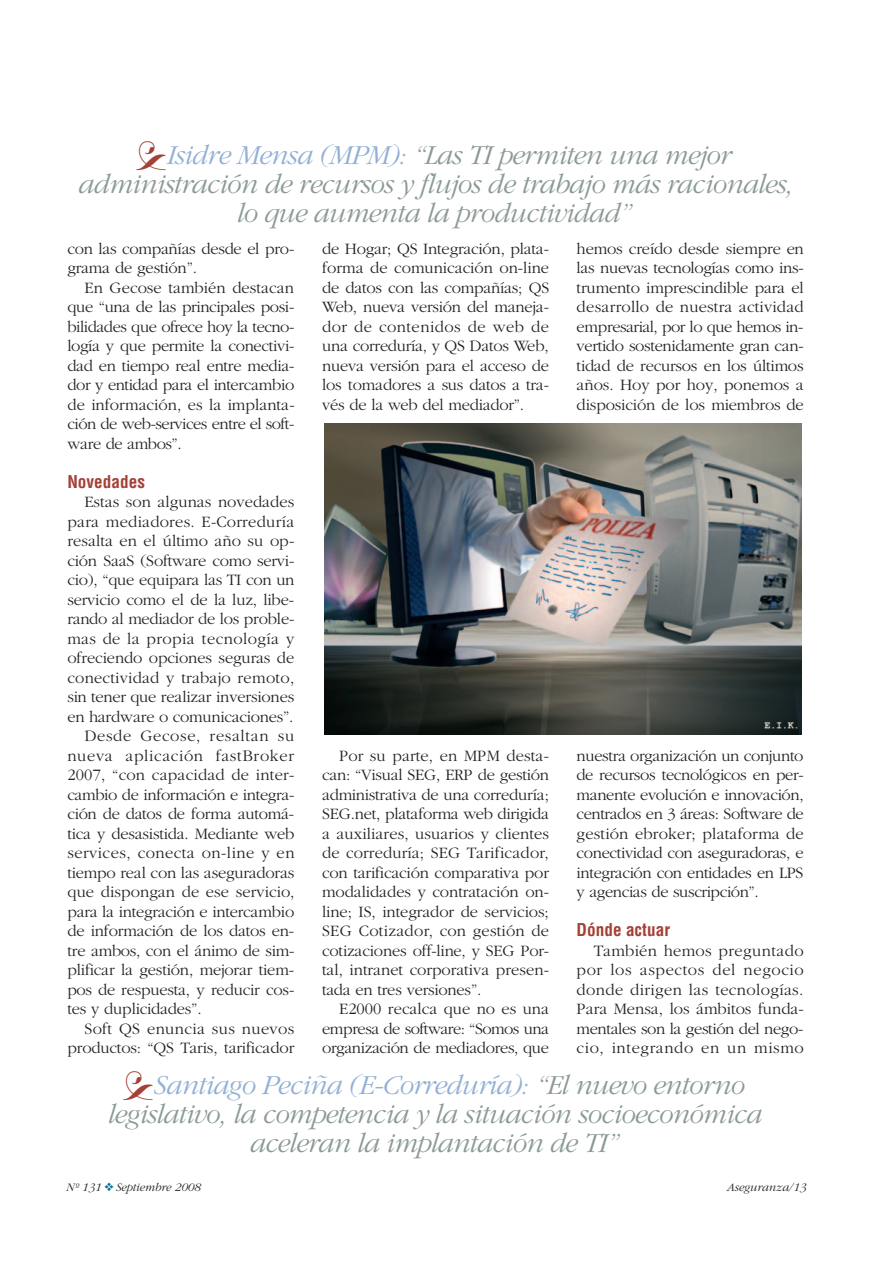
<style>
.page{position:relative;width:893px;height:1263px;background:#fff}
.page>*{position:absolute;margin:0;border:0;box-sizing:border-box;transform-origin:0 0}
.t1{font:italic 300 28.5px/29.2px "Garamond";letter-spacing:-.025em;color:#8b9b92;text-align:center}
.t2{font:700 condensed 17.25px "Helvetica";color:#a44137}
.t3{font:300 16.5px/19.5px "Garamond";letter-spacing:-.01em;color:#231f20;text-align:justify}
.t4{font:300 16.5px "Garamond";letter-spacing:.015em;color:#231f20}
.t5{font:300 16.5px "Garamond";letter-spacing:.025em;color:#231f20}
.t6{font:300 16.5px "Garamond";letter-spacing:.01em;color:#231f20}
.t7{font:300 16.5px "Garamond";letter-spacing:.04em;color:#231f20}
.t8{font:300 16.5px "Garamond";letter-spacing:.035em;color:#231f20}
.t9{font:300 16.5px "Garamond";letter-spacing:.02em;color:#231f20}
.t10{font:italic 300 12px "Garamond";color:#231f20}
.s1{color:#a44137}
.s2{color:#92b0d5}
.s3{color:#0b7393}
</style>
<div class="page">
<img style="left:324px;top:423px;width:478px;height:311px">
<h1 class="t1" style="left:77px;top:139px;width:717px"><span class="s1">★</span><span class="s2">Isidre Mensa (MPM):</span> “Las TI permiten una mejor administración de recursos y flujos de trabajo más racionales, lo que aumenta la productividad”</h1>
<p class="t3" style="left:577px;top:238px;width:229px">hemos creído desde siempre en las nuevas tecnologías como ins&shy;trumento imprescindible para el desarrollo de nuestra actividad empresarial, por lo que hemos in&shy;vertido sostenidamente gran can&shy;tidad de recursos en los últimos años. Hoy por hoy, ponemos a disposición de los miembros de</p>
<p class="t3" style="left:322px;top:238px;width:229px">de Hogar; QS Integración, plata&shy;forma de comunicación on-line de datos con las compañías; QS Web, nueva versión del maneja&shy;dor de contenidos de web de una correduría, y QS Datos Web, nueva versión para el acceso de los tomadores a sus datos a tra&shy;vés de la web del mediador”.</p>
<p class="t3" style="left:67px;top:238px;width:228px">con las compañías desde el pro&shy;grama de gestión”.</p>
<p class="t3" style="left:67px;top:277px;width:229px;text-indent:17px">En Gecose también destacan que “una de las principales posi&shy;bilidades que ofrece hoy la tecno&shy;logía y que permite la conectivi&shy;dad en tiempo real entre media&shy;dor y entidad para el intercambio de información, es la implanta&shy;ción de web-services entre el soft&shy;ware de ambos”.</p>
<p class="t2" style="left:67px;top:471px;width:79px">Novedades</p>
<p class="t3" style="left:84px;top:492px;width:211px">Estas son algunas novedades</p>
<p class="t4" style="left:67px;top:511px;width:228px">para mediadores. E-Correduría</p>
<p class="t3" style="left:67px;top:531px;width:228px">resalta en el último año su op-</p>
<p class="t3" style="left:67px;top:550px;width:228px">ción SaaS (Software como servi-</p>
<p class="t3" style="left:67px;top:570px;width:229px">cio), “que equipara las TI con un</p>
<p class="t3" style="left:67px;top:589px;width:228px">servicio como el de la luz, libe-</p>
<p class="t3" style="left:67px;top:609px;width:229px">rando al mediador de los proble-</p>
<p class="t5" style="left:67px;top:628px;width:229px">mas de la propia tecnología y</p>
<p class="t3" style="left:67px;top:648px;width:228px">ofreciendo opciones seguras de</p>
<p class="t4" style="left:67px;top:667px;width:229px">conectividad y trabajo remoto,</p>
<p class="t3" style="left:67px;top:687px;width:228px">sin tener que realizar inversiones</p>
<p class="t3" style="left:67px;top:706px;width:228px">en hardware o comunicaciones”.</p>
<p class="t8" style="left:84px;top:726px;width:211px">Desde Gecose, resaltan su</p>
<p class="t7" style="left:67px;top:745px;width:228px">nueva aplicación fastBroker</p>
<p class="t6" style="left:67px;top:765px;width:228px">2007, “con capacidad de inter-</p>
<p class="t3" style="left:67px;top:784px;width:229px">cambio de información e integra-</p>
<p class="t3" style="left:67px;top:804px;width:228px">ción de datos de forma automá-</p>
<p class="t3" style="left:67px;top:823px;width:228px">tica y desasistida. Mediante web</p>
<p class="t5" style="left:67px;top:843px;width:229px">services, conecta on-line y en</p>
<p class="t3" style="left:67px;top:862px;width:228px">tiempo real con las aseguradoras</p>
<p class="t3" style="left:67px;top:882px;width:229px">que dispongan de ese servicio,</p>
<p class="t3" style="left:67px;top:901px;width:228px">para la integración e intercambio</p>
<p class="t3" style="left:67px;top:921px;width:228px">de información de los datos en-</p>
<p class="t3" style="left:67px;top:940px;width:228px">tre ambos, con el ánimo de sim-</p>
<p class="t3" style="left:67px;top:960px;width:228px">plificar la gestión, mejorar tiem-</p>
<p class="t3" style="left:67px;top:979px;width:229px">pos de respuesta, y reducir cos-</p>
<p class="t3" style="left:67px;top:999px;width:136px">tes y duplicidades”.</p>
<p class="t9" style="left:84px;top:1018px;width:211px">Soft QS enuncia sus nuevos</p>
<p class="t3" style="left:67px;top:1038px;width:228px">productos: “QS Taris, tarificador</p>
<p class="t3" style="left:322px;top:745px;width:229px;text-indent:17px">Por su parte, en MPM desta&shy;can: “Visual SEG, ERP de gestión administrativa de una correduría; SEG.net, plataforma web dirigida a auxiliares, usuarios y clientes de correduría; SEG Tarificador, con tarificación comparativa por modalidades y contratación on&shy;line; IS, integrador de servicios; SEG Cotizador, con gestión de cotizaciones off-line, y SEG Por&shy;tal, intranet corporativa presen&shy;tada en tres versiones”.</p>
<p class="t3" style="left:322px;top:999px;width:229px;text-indent:17px">E2000 recalca que no es una empresa de software: “Somos una organización de mediadores, que</p>
<p class="t3" style="left:577px;top:745px;width:229px">nuestra organización un conjunto de recursos tecnológicos en per&shy;manente evolución e innovación, centrados en 3 áreas: Software de gestión ebroker; plataforma de conectividad con aseguradoras, e integración con entidades en LPS y agencias de suscripción”.</p>
<p class="t2" style="left:577px;top:920px;width:95px">Dónde actuar</p>
<p class="t3" style="left:577px;top:940px;width:229px;text-indent:17px">También hemos preguntado por los aspectos del negocio donde dirigen las tecnologías.<br>Para Mensa, los ámbitos funda&shy;mentales son la gestión del nego&shy;cio, integrando en un mismo</p>
<h1 class="t1" style="left:107px;top:1069px;width:656px"><span class="s1">★</span><span class="s2">Santiago Peciña (E-Correduría):</span> “El nuevo entorno legislativo, la competencia y la situación socioeconómica aceleran la implantación de TI”</h1>
<p class="t10" style="left:66px;top:1179px;width:136px">Nº 131 <span class="s3">❖</span>Septiembre 2008</p>
<p class="t10" style="left:726px;top:1179px;width:81px">Aseguranza/13</p>
</div>
